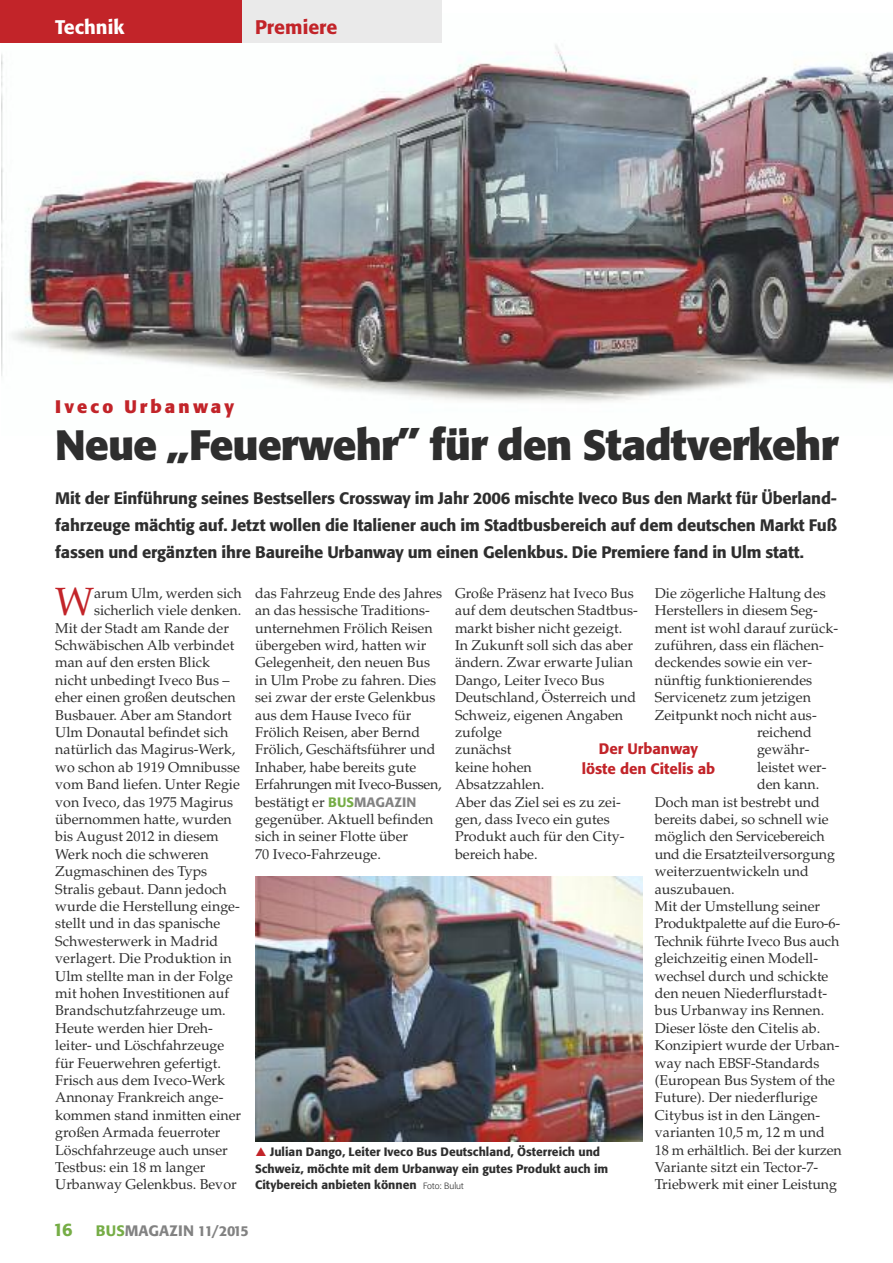
<style>
.page{position:relative;width:893px;height:1263px;background:#fff}
.page>*{position:absolute;margin:0;border:0;box-sizing:border-box;transform-origin:0 0}
.t1{font:700 42px "Formata BQ";letter-spacing:-.015em;color:#2e2e2e}
.t2{font:39.3px "Palatino";color:#c22429}
.t3{font:500 19.5px "Formata BQ";color:#c22429}
.t4{font:500 19.5px "Formata BQ";color:#fff}
.t5{font:700 18px "Formata BQ";letter-spacing:.175em;color:#c22429}
.t6{font:500 18px "Formata BQ";color:#76ad46}
.t7{font:500 16.5px/27px "Formata BQ";letter-spacing:-.01em;color:#2e2e2e;text-align:justify}
.t8{font:500 15px/19.5px "Formata BQ";color:#c22429;text-align:center}
.t9{font:500 15px "Formata BQ";color:#828282}
.t10{font:14.25px/17.4px "Palatino";color:#2e2e2e}
.t11{font:500 12px/16.5px "Formata BQ";color:#2e2e2e}
.s1{font-family:"Formata BQ";font-weight:500;font-size:13.5px;color:#76ad46}
.s2{font-family:"Formata BQ";font-weight:500;font-size:13.5px;color:#828282}
.s3{font-weight:300;font-size:9px}
.s4{color:#76ad46}
.s5{font-size:14.25px}
</style>
<div class="page">
<img style="left:2px;top:44px;width:891px;height:358px">
<div style="left:0;top:0;width:242px;height:43px;background:#c22429"></div>
<div style="left:242px;top:0;width:200px;height:43px;background:#eaeaea"></div>
<img style="left:255px;top:877px;width:387px;height:264px">
<h3 class="t4" style="left:55px;top:16px;width:71px">Technik</h3>
<h3 class="t3" style="left:255px;top:16px;width:84px">Premiere</h3>
<p class="t5" style="left:55px;top:397px;width:180px">Iveco Urbanway</p>
<h1 class="t1" style="left:55px;top:421px;width:784px">Neue „Feuerwehr” für den Stadtverkehr</h1>
<p class="t7" style="left:55px;top:485px;width:783px">Mit der Einführung seines Bestsellers Crossway im Jahr 2006 mischte Iveco Bus den Markt für Überland&shy;fahrzeuge mächtig auf. Jetzt wollen die Italiener auch im Stadtbusbereich auf dem deutschen Markt Fuß fassen und ergänzten ihre Baureihe Urbanway um einen Gelenkbus. Die Premiere fand in Ulm statt.</p>
<h2 class="t2" style="left:55px;top:587px;width:41px">W</h2>
<p class="t10" style="left:94px;top:586px;width:149px">arum Ulm, werden sich</p>
<p class="t10" style="left:94px;top:603px;width:149px">sicherlich viele denken.</p>
<p class="t10" style="left:55px;top:621px;width:175px">Mit der Stadt am Rande der</p>
<p class="t10" style="left:55px;top:638px;width:181px">Schwäbischen Alb verbindet</p>
<p class="t10" style="left:55px;top:655px;width:156px">man auf den ersten Blick</p>
<p class="t10" style="left:55px;top:673px;width:176px">nicht unbedingt Iveco Bus –</p>
<p class="t10" style="left:55px;top:690px;width:182px">eher einen großen deutschen</p>
<p class="t10" style="left:55px;top:708px;width:178px">Busbauer. Aber am Standort</p>
<p class="t10" style="left:55px;top:725px;width:175px">Ulm Donautal befindet sich</p>
<p class="t10" style="left:55px;top:742px;width:182px">natürlich das Magirus-Werk,</p>
<p class="t10" style="left:55px;top:760px;width:186px">wo schon ab 1919 Omnibusse</p>
<p class="t10" style="left:55px;top:777px;width:186px">vom Band liefen. Unter Regie</p>
<p class="t10" style="left:55px;top:795px;width:179px">von Iveco, das 1975 Magirus</p>
<p class="t10" style="left:55px;top:812px;width:178px">übernommen hatte, wurden</p>
<p class="t10" style="left:55px;top:829px;width:165px">bis August 2012 in diesem</p>
<p class="t10" style="left:55px;top:847px;width:155px">Werk noch die schweren</p>
<p class="t10" style="left:55px;top:864px;width:154px">Zugmaschinen des Typs</p>
<p class="t10" style="left:55px;top:882px;width:173px">Stralis gebaut. Dann jedoch</p>
<p class="t10" style="left:55px;top:899px;width:186px">wurde die Herstellung einge-</p>
<p class="t10" style="left:55px;top:916px;width:167px">stellt und in das spanische</p>
<p class="t10" style="left:55px;top:934px;width:165px">Schwesterwerk in Madrid</p>
<p class="t10" style="left:55px;top:951px;width:178px">verlagert. Die Produktion in</p>
<p class="t10" style="left:55px;top:969px;width:179px">Ulm stellte man in der Folge</p>
<p class="t10" style="left:55px;top:986px;width:175px">mit hohen Investitionen auf</p>
<p class="t10" style="left:55px;top:1003px;width:172px">Brandschutzfahrzeuge um.</p>
<p class="t10" style="left:55px;top:1021px;width:159px">Heute werden hier Dreh-</p>
<p class="t10" style="left:55px;top:1038px;width:171px">leiter- und Löschfahrzeuge</p>
<p class="t10" style="left:55px;top:1056px;width:167px">für Feuerwehren gefertigt.</p>
<p class="t10" style="left:55px;top:1073px;width:171px">Frisch aus dem Iveco-Werk</p>
<p class="t10" style="left:55px;top:1090px;width:170px">Annonay Frankreich ange-</p>
<p class="t10" style="left:55px;top:1108px;width:187px">kommen stand inmitten einer</p>
<p class="t10" style="left:55px;top:1125px;width:167px">großen Armada feuerroter</p>
<p class="t10" style="left:55px;top:1143px;width:174px">Löschfahrzeuge auch unser</p>
<p class="t10" style="left:55px;top:1160px;width:152px">Testbus: ein 18 m langer</p>
<p class="t10" style="left:55px;top:1177px;width:183px">Urbanway Gelenkbus. Bevor</p>
<p class="t10" style="left:255px;top:586px;width:188px">das Fahrzeug Ende des Jahres an das hessische Traditions&shy;unternehmen Frölich Reisen übergeben wird, hatten wir<br>Gelegenheit, den neuen Bus in Ulm Probe zu fahren. Dies sei zwar der erste Gelenkbus aus dem Hause Iveco für<br>Frölich Reisen, aber Bernd<br>Frölich, Geschäftsführer und<br>Inhaber, habe bereits gute<br>Erfahrungen mit Iveco-Bussen, bestätigt er <span class="s1">BUS</span><span class="s2">MAGAZIN </span>gegenüber. Aktuell befinden sich in seiner Flotte über<br>70 Iveco-Fahrzeuge.</p>
<p class="t10" style="left:455px;top:586px;width:184px">Große Präsenz hat Iveco Bus auf dem deutschen Stadtbus&shy;markt bisher nicht gezeigt.<br>In Zukunft soll sich das aber ändern. Zwar erwarte Julian<br>Dango, Leiter Iveco Bus<br>Deutschland, Österreich und<br>Schweiz, eigenen Angaben zufolge<br>zunächst<br>keine hohen<br>Absatzzahlen.<br>Aber das Ziel sei es zu zei&shy;gen, dass Iveco ein gutes<br>Produkt auch für den City&shy;bereich habe.</p>
<p class="t10" style="left:655px;top:586px;width:173px">Die zögerliche Haltung des</p>
<p class="t10" style="left:655px;top:603px;width:164px">Herstellers in diesem Seg-</p>
<p class="t10" style="left:655px;top:621px;width:185px">ment ist wohl darauf zurück-</p>
<p class="t10" style="left:655px;top:638px;width:170px">zuführen, dass ein flächen-</p>
<p class="t10" style="left:655px;top:655px;width:159px">deckendes sowie ein ver-</p>
<p class="t10" style="left:655px;top:673px;width:159px">nünftig funktionierendes</p>
<p class="t10" style="left:655px;top:690px;width:158px">Servicenetz zum jetzigen</p>
<p class="t10" style="left:655px;top:708px;width:163px">Zeitpunkt noch nicht aus-</p>
<p class="t10" style="left:757px;top:725px;width:56px">reichend</p>
<p class="t10" style="left:757px;top:742px;width:54px">gewähr-</p>
<p class="t10" style="left:757px;top:760px;width:71px">leistet wer-</p>
<p class="t10" style="left:757px;top:777px;width:64px">den kann.</p>
<p class="t10" style="left:655px;top:795px;width:167px">Doch man ist bestrebt und</p>
<p class="t10" style="left:655px;top:812px;width:175px">bereits dabei, so schnell wie</p>
<p class="t10" style="left:655px;top:829px;width:171px">möglich den Servicebereich</p>
<p class="t10" style="left:655px;top:847px;width:182px">und die Ersatzteilversorgung</p>
<p class="t10" style="left:655px;top:864px;width:155px">weiterzuentwickeln und</p>
<p class="t10" style="left:655px;top:882px;width:81px">auszubauen.</p>
<p class="t10" style="left:655px;top:899px;width:167px">Mit der Umstellung seiner</p>
<p class="t10" style="left:655px;top:916px;width:187px">Produktpalette auf die Euro-6-</p>
<p class="t10" style="left:655px;top:934px;width:186px">Technik führte Iveco Bus auch</p>
<p class="t10" style="left:655px;top:951px;width:165px">gleichzeitig einen Modell-</p>
<p class="t10" style="left:655px;top:969px;width:175px">wechsel durch und schickte</p>
<p class="t10" style="left:655px;top:986px;width:174px">den neuen Niederflurstadt-</p>
<p class="t10" style="left:655px;top:1003px;width:171px">bus Urbanway ins Rennen.</p>
<p class="t10" style="left:655px;top:1021px;width:167px">Dieser löste den Citelis ab.</p>
<p class="t10" style="left:655px;top:1038px;width:186px">Konzipiert wurde der Urban-</p>
<p class="t10" style="left:655px;top:1056px;width:166px">way nach EBSF-Standards</p>
<p class="t10" style="left:655px;top:1073px;width:182px">(European Bus System of the</p>
<p class="t10" style="left:655px;top:1090px;width:164px">Future). Der niederflurige</p>
<p class="t10" style="left:655px;top:1108px;width:167px">Citybus ist in den Längen-</p>
<p class="t10" style="left:655px;top:1125px;width:172px">varianten 10,5 m, 12 m und</p>
<p class="t10" style="left:655px;top:1143px;width:189px">18 m erhältlich. Bei der kurzen</p>
<p class="t10" style="left:655px;top:1160px;width:165px">Variante sitzt ein Tector-7-</p>
<p class="t10" style="left:655px;top:1177px;width:184px">Triebwerk mit einer Leistung</p>
<p class="t8" style="left:582px;top:740px;width:135px">Der Urbanway löste den Citelis ab</p>
<p class="t11" style="left:255px;top:1144px;width:355px;text-indent:15px">Julian Dango, Leiter Iveco Bus Deutschland, Österreich und<br>Schweiz, möchte mit dem Urbanway ein gutes Produkt auch im<br>Citybereich anbieten können <span class="s3">Foto: Bulut</span></p>
<p class="t6" style="left:53px;top:1219px;width:21px">16</p>
<p class="t9" style="left:96px;top:1222px;width:154px"><span class="s4">BUS</span>MAGAZIN <span class="s5">11/2015</span></p>
</div>
